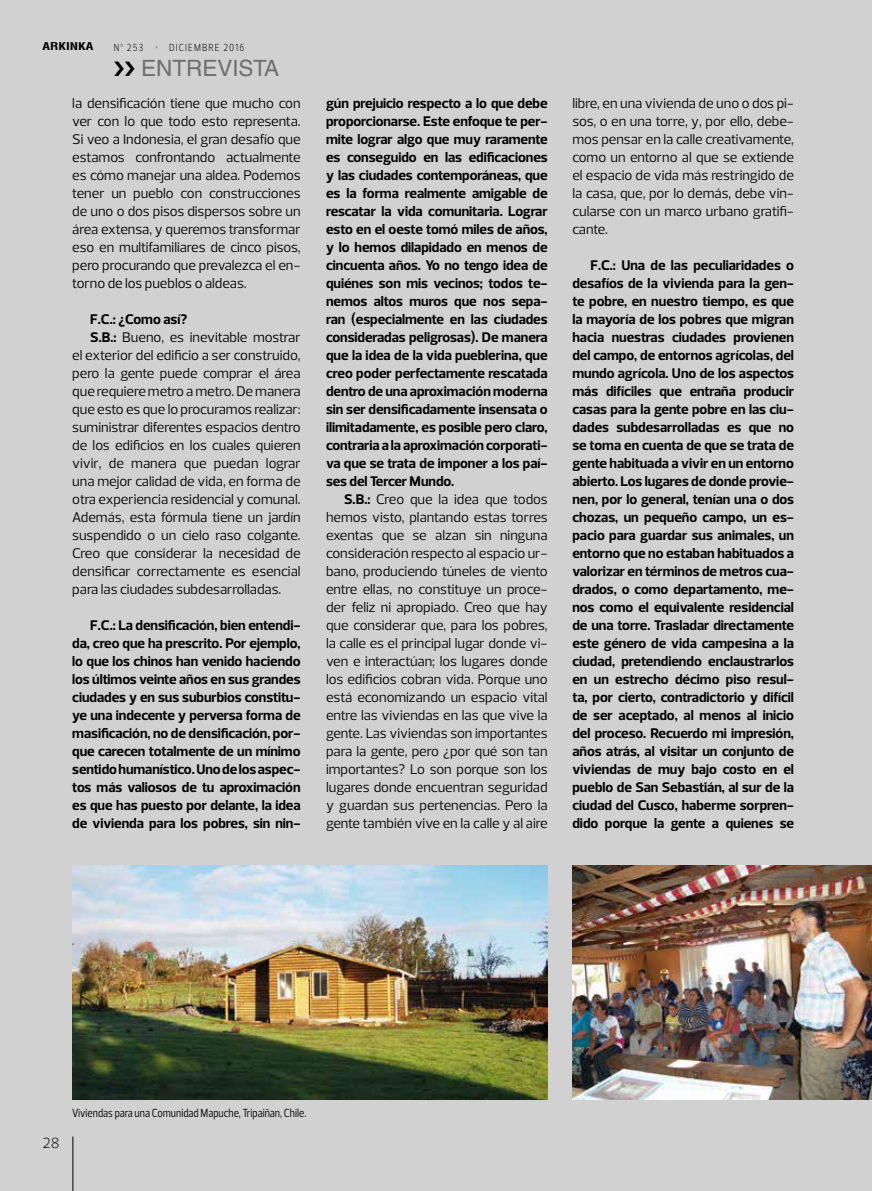
<style>
.page{position:relative;width:872px;height:1191px;background:#d1d1d1}
.page>*{position:absolute;margin:0;border:0;box-sizing:border-box;transform-origin:0 0}
.t1{font:22.5px "Helvetica LT Std";color:#706f6f}
.t2{font:300 15px "Prelo";color:#000}
.t3{font:700 14.25px/18px "Prelo";letter-spacing:-.005em;color:#000;text-align:justify}
.t4{font:14.25px/18px "Prelo";color:#000;text-align:justify}
.t5{font:12px "Prelo Condensed";color:#000}
.t6{font:300 10.5px "Prelo Condensed";letter-spacing:.105em;color:#000}
.t7{font:700 condensed 10.5px "Helvetica";color:#000;scale:1.3 1}
.s1{font-family:"Helvetica";font-weight:700;color:#9d9d9c}
.s2{font-weight:700}
</style>
<div class="page">
<hr style="left:73px;top:1136px;width:1px;height:55px;background:#000">
<img style="left:72px;top:865px;width:475px;height:234px">
<img style="left:572px;top:865px;width:300px;height:234px">
<p class="t7" style="left:43px;top:40px;width:41px">ARKINKA</p>
<p class="t6" style="left:114px;top:41px;width:132px">Nº 253 <span class="s1">•</span> DICIEMBRE 2016</p>
<h1 class="t1" style="left:141px;top:55px;width:140px">ENTREVISTA</h1>
<p class="t4" style="left:72px;top:94px;width:230px">la densificación tiene que mucho con ver con lo que todo esto representa.<br>Si veo a Indonesia, el gran desafío que estamos confrontando actualmente es cómo manejar una aldea. Podemos tener un pueblo con construcciones de uno o dos pisos dispersos sobre un área extensa, y queremos transformar eso en multifamiliares de cinco pisos, pero procurando que prevalezca el en&shy;torno de los pueblos o aldeas.</p>
<p class="t3" style="left:90px;top:310px;width:98px">F.C.: ¿Como así?</p>
<p class="t4" style="left:90px;top:328px;width:212px"><span class="s2">S.B.:</span> Bueno, es inevitable mostrar</p>
<p class="t4" style="left:72px;top:346px;width:230px">el exterior del edificio a ser construido,</p>
<p class="t4" style="left:72px;top:364px;width:230px">pero la gente puede comprar el área</p>
<p class="t4" style="left:72px;top:382px;width:230px">que requiere metro a metro. De manera</p>
<p class="t4" style="left:72px;top:400px;width:230px">que esto es que lo procuramos realizar:</p>
<p class="t4" style="left:72px;top:418px;width:230px">suministrar diferentes espacios dentro</p>
<p class="t4" style="left:72px;top:436px;width:230px">de los edificios en los cuales quieren</p>
<p class="t4" style="left:72px;top:454px;width:230px">vivir, de manera que puedan lograr</p>
<p class="t4" style="left:72px;top:472px;width:230px">una mejor calidad de vida, en forma de</p>
<p class="t4" style="left:72px;top:490px;width:230px">otra experiencia residencial y comunal.</p>
<p class="t4" style="left:72px;top:508px;width:230px">Además, esta fórmula tiene un jardín</p>
<p class="t4" style="left:72px;top:526px;width:230px">suspendido o un cielo raso colgante.</p>
<p class="t4" style="left:72px;top:544px;width:230px">Creo que considerar la necesidad de</p>
<p class="t4" style="left:72px;top:562px;width:230px">densificar correctamente es esencial</p>
<p class="t4" style="left:72px;top:580px;width:210px">para las ciudades subdesarrolladas.</p>
<p class="t3" style="left:72px;top:616px;width:230px;text-indent:18px">F.C.: La densificación, bien entendi&shy;da, creo que ha prescrito. Por ejemplo, lo que los chinos han venido haciendo los últimos veinte años en sus grandes ciudades y en sus suburbios constitu&shy;ye una indecente y perversa forma de masificación, no de densificación, por&shy;que carecen totalmente de un mínimo sentido humanístico. Uno de los aspec&shy;tos más valiosos de tu aproximación es que has puesto por delante, la idea de vivienda para los pobres, sin nin-</p>
<p class="t3" style="left:326px;top:94px;width:223px">gún prejuicio respecto a lo que debe proporcionarse. Este enfoque te per&shy;mite lograr algo que muy raramente es conseguido en las edificaciones y las ciudades contemporáneas, que es la forma realmente amigable de rescatar la vida comunitaria. Lograr esto en el oeste tomó miles de años, y lo hemos dilapidado en menos de cincuenta años. Yo no tengo idea de quiénes son mis vecinos; todos te&shy;nemos altos muros que nos sepa&shy;ran (especialmente en las ciudades consideradas peligrosas). De manera que la idea de la vida pueblerina, que creo poder perfectamente rescatada dentro de una aproximación moderna sin ser densificadamente insensata o ilimitadamente, es posible pero claro, contraria a la aproximación corporati&shy;va que se trata de imponer a los paí&shy;ses del Tercer Mundo.</p>
<p class="t4" style="left:326px;top:490px;width:223px;text-indent:18px"><span class="s2">S.B.:</span> Creo que la idea que todos hemos visto, plantando estas torres exentas que se alzan sin ninguna consideración respecto al espacio ur&shy;bano, produciendo túneles de viento entre ellas, no constituye un proce&shy;der feliz ni apropiado. Creo que hay que considerar que, para los pobres, la calle es el principal lugar donde vi&shy;ven e interactúan; los lugares donde los edificios cobran vida. Porque uno está economizando un espacio vital entre las viviendas en las que vive la gente. Las viviendas son importantes para la gente, pero ¿por qué son tan importantes? Lo son porque son los lugares donde encuentran seguridad y guardan sus pertenencias. Pero la gente también vive en la calle y al aire</p>
<p class="t4" style="left:572px;top:94px;width:223px">libre, en una vivienda de uno o dos pi&shy;sos, o en una torre, y, por ello, debe&shy;mos pensar en la calle creativamente, como un entorno al que se extiende el espacio de vida más restringido de la casa, que, por lo demás, debe vin&shy;cularse con un marco urbano gratifi&shy;cante.</p>
<p class="t3" style="left:572px;top:256px;width:223px;text-indent:18px">F.C.: Una de las peculiaridades o desafíos de la vivienda para la gen&shy;te pobre, en nuestro tiempo, es que la mayoría de los pobres que migran hacia nuestras ciudades provienen del campo, de entornos agrícolas, del mundo agrícola. Uno de los aspectos más difíciles que entraña producir casas para la gente pobre en las ciu&shy;dades subdesarrolladas es que no se toma en cuenta de que se trata de gente habituada a vivir en un entorno abierto. Los lugares de donde provie&shy;nen, por lo general, tenían una o dos chozas, un pequeño campo, un es&shy;pacio para guardar sus animales, un entorno que no estaban habituados a valorizar en términos de metros cua&shy;drados, o como departamento, me&shy;nos como el equivalente residencial de una torre. Trasladar directamente este género de vida campesina a la ciudad, pretendiendo enclaustrarlos en un estrecho décimo piso resul&shy;ta, por cierto, contradictorio y difícil de ser aceptado, al menos al inicio del proceso. Recuerdo mi impresión, años atrás, al visitar un conjunto de viviendas de muy bajo costo en el pueblo de San Sebastián, al sur de la ciudad del Cusco, haberme sorpren&shy;dido porque la gente a quienes se</p>
<p class="t2" style="left:43px;top:1133px;width:19px">28</p>
<p class="t5" style="left:72px;top:1105px;width:236px">Viviendas para una Comunidad Mapuche, Tripaiñan, Chile.</p>
</div>
